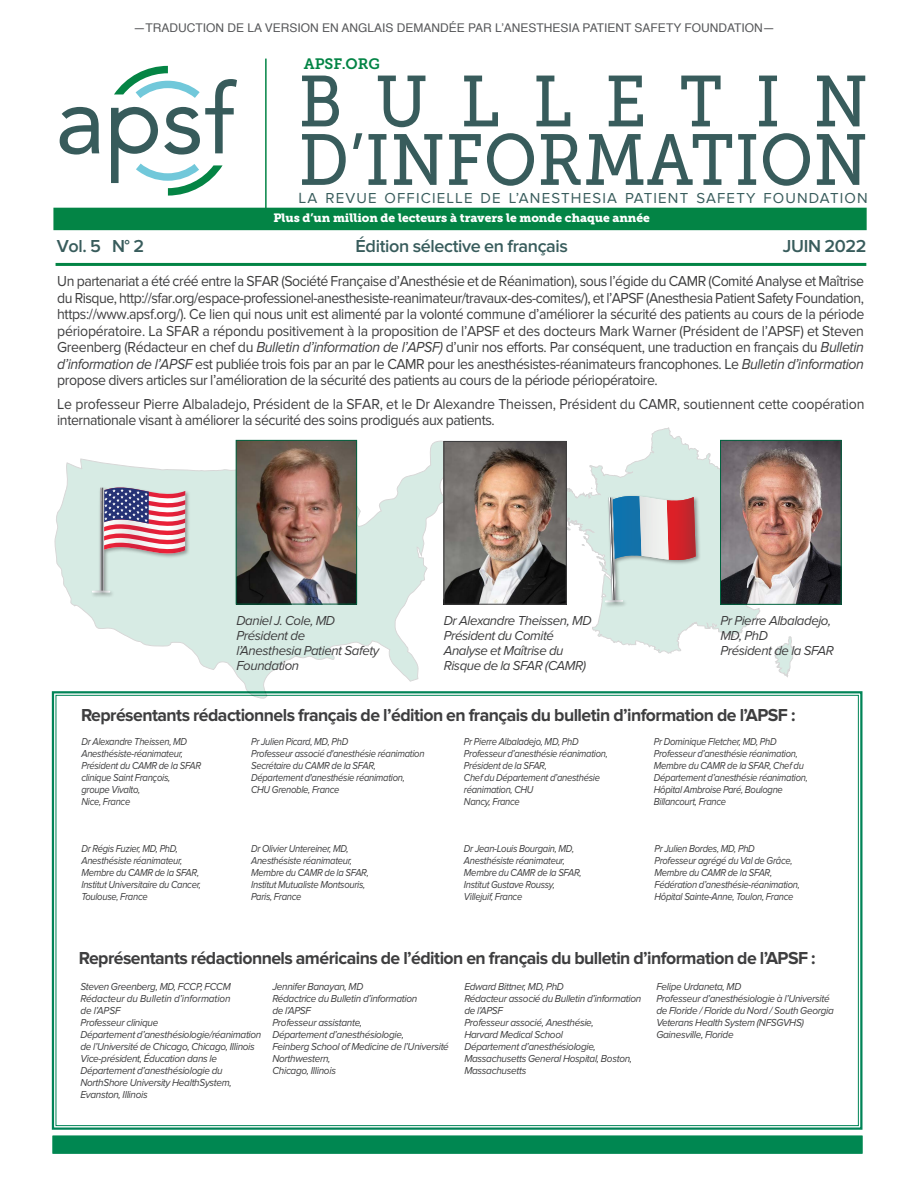
<style>
.page{position:relative;width:918px;height:1188px;background:#fff}
.page>*{position:absolute;margin:0;border:0;box-sizing:border-box;transform-origin:0 0}
.t1{font:72px/58.5px "Museo Slab 500";letter-spacing:.01em;color:#385c5c;scale:.9 1}
.Body_Copy_-_no_inden{font:700 18px "Proxima Nova";letter-spacing:-.03em;color:#3e3e3f}
.t2{font:600 18px "Proxima Nova";letter-spacing:-.02em;color:#385c5c}
.Body_Copy{font:15px/16.5px "Proxima Nova";letter-spacing:-.03em;color:#3e3e3f;text-align:justify;scale:.94 1}
.Body_Copy-2{font:15px/16.5px "Proxima Nova";letter-spacing:-.01em;color:#3e3e3f;scale:.94 1}
.t3{font:15px "Proxima Nova";letter-spacing:.075em;color:#385c5c}
.t4{font:15px "Museo Slab 700";color:#038445}
.Author_Bio__Left{font:italic 13.5px/15px "Proxima Nova";letter-spacing:-.03em;color:#3e3e3f}
.t5{font:12px "Helvetica";color:#57585a}
.t6{font:12px "Museo Slab 900";color:#fff}
.Author_Bio__Left-2{font:italic 10.5px/12px "Proxima Nova";letter-spacing:-.03em;color:#3e3e3f;scale:.9 1}
.Author_Bio__Left-3{font:italic 10.5px/12px "Proxima Nova";letter-spacing:-.03em;color:#3e3e3f;scale:.95 1}
.Author_Bio__Left-4{font:italic 10.5px/12px "Proxima Nova";letter-spacing:-.01em;color:#3e3e3f;scale:.95 1}
.s1{font-size:15.3px}
.s2{font-style:italic}
</style>
<div class="page">
<svg style="left:60px;top:107px;width:39px;height:48px"></svg>
<svg style="left:111px;top:66px;width:126px;height:130px"></svg>
<div style="left:53px;top:208px;width:814px;height:22px;background:#038445"></div>
<hr style="left:265px;top:59px;width:2px;height:149px;background:#038445">
<svg style="left:51px;top:691px;width:812px;height:439px"></svg>
<div style="left:53px;top:1136px;width:809px;height:18px;background:#008751"></div>
<svg style="left:533px;top:427px;width:260px;height:250px"></svg>
<svg style="left:54px;top:441px;width:404px;height:258px"></svg>
<div style="left:91px;top:486px;width:100px;height:112px;background:#231f20;opacity:.4"></div>
<svg style="left:103px;top:487px;width:82px;height:69px"></svg>
<svg style="left:100px;top:488px;width:4px;height:103px"></svg>
<svg style="left:92px;top:591px;width:18px;height:2px"></svg>
<img style="left:722px;top:442px;width:117px;height:160px">
<div style="left:720px;top:440px;width:121px;height:164px;border:1px solid #00623f"></div>
<div style="left:604px;top:495px;width:97px;height:113px;background:#231f20;opacity:.4"></div>
<svg style="left:605px;top:496px;width:91px;height:106px;background:#b3afb7"></svg>
<img style="left:238px;top:442px;width:117px;height:160px">
<div style="left:236px;top:440px;width:121px;height:164px;border:1px solid #00623f"></div>
<hr style="left:56px;top:263px;width:810px;height:3px;background:#038445">
<img style="left:446px;top:443px;width:119px;height:159px">
<div style="left:444px;top:441px;width:123px;height:163px;border:1px solid #3e3e3f"></div>
<p class="t5" style="left:133px;top:19px;width:643px">—TRADUCTION DE LA VERSION EN ANGLAIS DEMANDÉE PAR L’ANESTHESIA PATIENT SAFETY FOUNDATION—</p>
<p class="t4" style="left:304px;top:55px;width:78px">APSF.ORG</p>
<p class="t1" style="left:299px;top:73px;width:634px">BULLETIN<br>D’INFORMATION</p>
<p class="t3" style="left:299px;top:189px;width:391px"><span class="s1">L</span>A REVUE OFFICIELLE DE L’ANESTHESIA PATIENT</p>
<p class="t3" style="left:696px;top:189px;width:173px">SAFETY FOUNDATION</p>
<p class="t6" style="left:273px;top:211px;width:378px">Plus d’un million de lecteurs à travers le monde chaque année</p>
<p class="t2" style="left:57px;top:236px;width:89px">Vol. 5 N° 2</p>
<p class="t2" style="left:356px;top:236px;width:214px">Édition sélective en français</p>
<p class="t2" style="left:783px;top:236px;width:85px">JUIN 2022</p>
<p class="Body_Copy" style="left:57px;top:273px;width:860px">Un partenariat a été créé entre la SFAR (Société Française d’Anesthésie et de Réanimation), sous l’égide du CAMR (Comité Analyse et Maîtrise du Risque, http://sfar.org/espace-professionel-anesthesiste-reanimateur/travaux-des-comites/), et l’APSF (Anesthesia Patient Safety Foundation, https://www.apsf.org/). Ce lien qui nous unit est alimenté par la volonté commune d’améliorer la sécurité des patients au cours de la période périopératoire. La SFAR a répondu positivement à la proposition de l’APSF et des docteurs Mark Warner (Président de l’APSF) et Steven Greenberg (Rédacteur en chef du <span class="s2">Bulletin d’information de l’APSF)</span> d’unir nos efforts. Par conséquent, une traduction en français du <span class="s2">Bulletin d’information de l’APSF</span> est publiée trois fois par an par le CAMR pour les anesthésistes-réanimateurs francophones. Le <span class="s2">Bulletin d’information </span>propose divers articles sur l’amélioration de la sécurité des patients au cours de la période périopératoire.</p>
<p class="Body_Copy-2" style="left:57px;top:396px;width:860px">Le professeur Pierre Albaladejo, Président de la SFAR, et le Dr Alexandre Theissen, Président du CAMR, soutiennent cette coopération internationale visant à améliorer la sécurité des soins prodigués aux patients.</p>
<p class="Author_Bio__Left" style="left:236px;top:614px;width:144px">Daniel J. Cole, MD<br>Président de<br>l’Anesthesia Patient Safety<br>Foundation</p>
<p class="Author_Bio__Left" style="left:444px;top:614px;width:150px">Dr Alexandre Theissen, MD<br>Président du Comité<br>Analyse et Maîtrise du<br>Risque de la SFAR (CAMR)</p>
<p class="Author_Bio__Left" style="left:720px;top:614px;width:115px">Pr Pierre Albaladejo,<br>MD, PhD<br>Président de la SFAR</p>
<p class="Body_Copy_-_no_inden" style="left:81px;top:704px;width:716px">Représentants rédactionnels français de l’édition en français du bulletin d’information de l’APSF :</p>
<p class="Author_Bio__Left-2" style="left:81px;top:736px;width:119px">Dr Alexandre Theissen, MD</p>
<p class="Author_Bio__Left-2" style="left:81px;top:748px;width:114px">Anesthésiste-réanimateur,</p>
<p class="Author_Bio__Left-2" style="left:81px;top:760px;width:135px">Président du CAMR de la SFAR</p>
<p class="Author_Bio__Left-2" style="left:81px;top:772px;width:100px">clinique Saint François,</p>
<p class="Author_Bio__Left-2" style="left:81px;top:784px;width:67px">groupe Vivalto,</p>
<p class="Author_Bio__Left-2" style="left:81px;top:796px;width:56px">Nice, France</p>
<p class="Author_Bio__Left-2" style="left:81px;top:843px;width:109px">Dr Régis Fuzier, MD, PhD,</p>
<p class="Author_Bio__Left-2" style="left:81px;top:855px;width:114px">Anesthésiste réanimateur,</p>
<p class="Author_Bio__Left-2" style="left:81px;top:867px;width:132px">Membre du CAMR de la SFAR,</p>
<p class="Author_Bio__Left-2" style="left:81px;top:879px;width:134px">Institut Universitaire du Cancer,</p>
<p class="Author_Bio__Left-2" style="left:81px;top:891px;width:75px">Toulouse, France</p>
<p class="Author_Bio__Left-2" style="left:251px;top:736px;width:109px">Pr Julien Picard, MD, PhD</p>
<p class="Author_Bio__Left-2" style="left:251px;top:748px;width:194px">Professeur associé d'anesthésie réanimation</p>
<p class="Author_Bio__Left-2" style="left:251px;top:760px;width:140px">Secrétaire du CAMR de la SFAR,</p>
<p class="Author_Bio__Left-2" style="left:251px;top:772px;width:173px">Département d'anesthésie réanimation,</p>
<p class="Author_Bio__Left-2" style="left:251px;top:784px;width:100px">CHU Grenoble, France</p>
<p class="Author_Bio__Left-2" style="left:251px;top:843px;width:110px">Dr Olivier Untereiner, MD,</p>
<p class="Author_Bio__Left-2" style="left:251px;top:855px;width:114px">Anesthésiste réanimateur,</p>
<p class="Author_Bio__Left-2" style="left:251px;top:867px;width:132px">Membre du CAMR de la SFAR,</p>
<p class="Author_Bio__Left-2" style="left:251px;top:879px;width:128px">Institut Mutualiste Montsouris,</p>
<p class="Author_Bio__Left-2" style="left:251px;top:891px;width:57px">Paris, France</p>
<p class="Author_Bio__Left-2" style="left:464px;top:736px;width:129px">Pr Pierre Albaladejo, MD, PhD</p>
<p class="Author_Bio__Left-2" style="left:464px;top:748px;width:162px">Professeur d’anesthésie réanimation,<br>Président de la SFAR,<br>Chef du Département d’anesthésie réanimation, CHU<br>Nancy, France</p>
<p class="Author_Bio__Left-2" style="left:464px;top:843px;width:124px">Dr Jean-Louis Bourgain, MD,</p>
<p class="Author_Bio__Left-2" style="left:464px;top:855px;width:114px">Anesthésiste réanimateur,</p>
<p class="Author_Bio__Left-2" style="left:464px;top:867px;width:132px">Membre du CAMR de la SFAR,</p>
<p class="Author_Bio__Left-2" style="left:464px;top:879px;width:103px">Institut Gustave Roussy,</p>
<p class="Author_Bio__Left-2" style="left:464px;top:891px;width:66px">Villejuif, France</p>
<p class="Author_Bio__Left-2" style="left:654px;top:736px;width:138px">Pr Dominique Fletcher, MD, PhD</p>
<p class="Author_Bio__Left-2" style="left:654px;top:748px;width:173px">Professeur d’anesthésie réanimation, Membre du CAMR de la SFAR, Chef du Département d’anesthésie réanimation, Hôpital Ambroise Paré, Boulogne</p>
<p class="Author_Bio__Left-2" style="left:654px;top:796px;width:82px">Billancourt, France</p>
<p class="Author_Bio__Left-2" style="left:654px;top:843px;width:113px">Pr Julien Bordes, MD, PhD</p>
<p class="Author_Bio__Left-2" style="left:654px;top:855px;width:155px">Professeur agrégé du Val de Grâce,</p>
<p class="Author_Bio__Left-2" style="left:654px;top:867px;width:132px">Membre du CAMR de la SFAR,</p>
<p class="Author_Bio__Left-2" style="left:654px;top:879px;width:163px">Fédération d’anesthésie-réanimation,</p>
<p class="Author_Bio__Left-2" style="left:654px;top:891px;width:156px">Hôpital Sainte-Anne, Toulon, France</p>
<p class="Body_Copy_-_no_inden" style="left:79px;top:948px;width:738px">Représentants rédactionnels américains de l’édition en français du bulletin d’information de l’APSF :</p>
<p class="Author_Bio__Left-3" style="left:80px;top:981px;width:160px">Steven Greenberg, MD, FCCP, FCCM</p>
<p class="Author_Bio__Left-4" style="left:80px;top:993px;width:160px">Rédacteur du Bulletin d’information de l’APSF</p>
<p class="Author_Bio__Left-3" style="left:80px;top:1017px;width:83px">Professeur clinique</p>
<p class="Author_Bio__Left-3" style="left:80px;top:1029px;width:192px">Département d’anesthésiologie/réanimation de l’Université de Chicago, Chicago, Illinois</p>
<p class="Author_Bio__Left-3" style="left:80px;top:1053px;width:161px">Vice-président, Éducation dans le<br>Département d’anesthésiologie du<br>NorthShore University HealthSystem,<br>Evanston, Illinois</p>
<p class="Author_Bio__Left-3" style="left:272px;top:981px;width:97px">Jennifer Banayan, MD</p>
<p class="Author_Bio__Left-3" style="left:272px;top:993px;width:154px">Rédactrice du Bulletin d’information de l’APSF</p>
<p class="Author_Bio__Left-3" style="left:272px;top:1017px;width:187px">Professeur assistante,<br>Département d’anesthésiologie,<br>Feinberg School of Medicine de l’Université<br>Northwestern,<br>Chicago, Illinois</p>
<p class="Author_Bio__Left-3" style="left:464px;top:981px;width:106px">Edward Bittner, MD, PhD</p>
<p class="Author_Bio__Left-3" style="left:464px;top:993px;width:188px">Rédacteur associé du Bulletin d’information de l’APSF</p>
<p class="Author_Bio__Left-3" style="left:464px;top:1017px;width:138px">Professeur associé, Anesthésie,<br>Harvard Medical School</p>
<p class="Author_Bio__Left-3" style="left:464px;top:1041px;width:178px">Département d’anesthésiologie,<br>Massachusetts General Hospital, Boston,<br>Massachusetts</p>
<p class="Author_Bio__Left-3" style="left:656px;top:981px;width:91px">Felipe Urdaneta, MD</p>
<p class="Author_Bio__Left-3" style="left:656px;top:993px;width:188px">Professeur d’anesthésiologie à l’Université de Floride / Floride du Nord / South Georgia<br>Veterans Health System (NFSGVHS)</p>
<p class="Author_Bio__Left-3" style="left:656px;top:1029px;width:83px">Gainesville, Floride</p>
</div>
